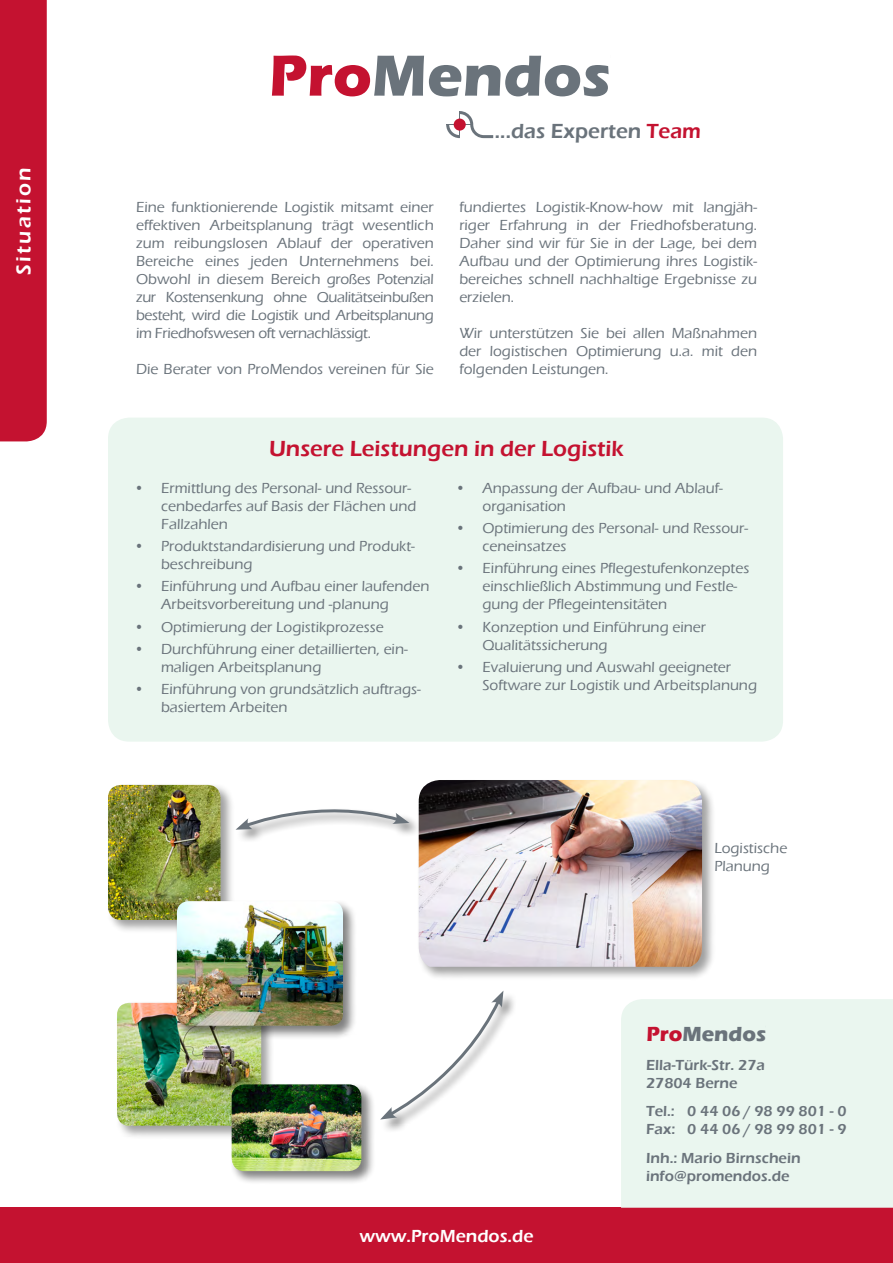
<style>
.page{position:relative;width:893px;height:1263px;background:#fff}
.page>*{position:absolute;margin:0;border:0;box-sizing:border-box;transform-origin:0 0}
.t1{font:700 60px "Eras ITC";color:#6a737b}
.t2{font:600 22.5px "Eras ITC";color:#c41230}
.t3{font:600 21px "Eras ITC";color:#6a737b}
.t4{font:600 21px "Eras ITC";letter-spacing:.11em;color:#fff}
.t5{font:700 21px "Eras ITC";color:#6a737b}
.t6{font:600 18px "Eras ITC";color:#fff}
.t7{font:500 15px/18px "Eras ITC";color:#6a737b}
.t8{font:600 15px/18px "Eras ITC";color:#6a737b}
.s1{color:#c41230}
</style>
<div class="page">
<div style="left:416px;top:778px;width:300px;height:203px;background:#000;opacity:.38"></div>
<img style="left:419px;top:780px;width:283px;height:187px">
<div style="left:0;top:1208px;width:893px;height:55px;background:#c41230"></div>
<div style="left:621px;top:999px;width:272px;height:209px;background:#eaf6ef"></div>
<svg style="left:446px;top:111px;width:47px;height:27px"></svg>
<div style="left:454px;top:119px;width:12px;height:12px;background:#c41230;border-radius:50%"></div>
<div style="left:0;top:0;width:47px;height:441px;background:#c41230"></div>
<div style="left:108px;top:418px;width:675px;height:324px;background:#eaf6ef;border-radius:21px"></div>
<div style="left:115px;top:1000px;width:160px;height:140px;background:#000;opacity:.38"></div>
<img style="left:117px;top:1003px;width:144px;height:122px">
<div style="left:235px;top:807px;width:187px;height:37px;background:#000;opacity:.5"></div>
<svg style="left:236px;top:807px;width:173px;height:23px"></svg>
<div style="left:379px;top:990px;width:138px;height:143px;background:#000;opacity:.5"></div>
<svg style="left:380px;top:990px;width:123px;height:129px"></svg>
<div style="left:106px;top:783px;width:129px;height:151px;background:#000;opacity:.38"></div>
<img style="left:108px;top:785px;width:112px;height:135px">
<div style="left:175px;top:899px;width:182px;height:141px;background:#000;opacity:.5"></div>
<img style="left:177px;top:901px;width:166px;height:125px">
<div style="left:229px;top:1082px;width:147px;height:103px;background:#000;opacity:.5"></div>
<img style="left:232px;top:1084px;width:129px;height:87px">
<div style="left:766px;top:1023px;width:8px;height:7px;background:#eaf6ef"></div>
<h3 class="t4" style="left:12px;top:275px;width:109px;rotate:-90deg">Situation</h3>
<h1 class="t1" style="left:269px;top:41px;width:344px"><span class="s1">Pro</span>Mendos</h1>
<h3 class="t3" style="left:495px;top:119px;width:208px">...das Experten <span class="s1">Team</span></h3>
<p class="t7" style="left:136px;top:198px;width:299px;text-align:justify">Eine funktionierende Logistik mitsamt einer effektiven Arbeitsplanung trägt wesentlich zum reibungslosen Ablauf der operativen Bereiche eines jeden Unternehmens bei.<br>Obwohl in diesem Bereich großes Potenzial zur Kostensenkung ohne Qualitätseinbußen besteht, wird die Logistik und Arbeitsplanung im Friedhofswesen oft vernachlässigt.</p>
<p class="t7" style="left:136px;top:360px;width:299px">Die Berater von ProMendos vereinen für Sie</p>
<p class="t7" style="left:459px;top:198px;width:299px;text-align:justify">fundiertes Logistik-Know-how mit langjäh&shy;riger Erfahrung in der Friedhofsberatung.<br>Daher sind wir für Sie in der Lage, bei dem Aufbau und der Optimierung ihres Logistik&shy;bereiches schnell nachhaltige Ergebnisse zu erzielen.</p>
<p class="t7" style="left:459px;top:324px;width:299px;text-align:justify">Wir unterstützen Sie bei allen Maßnahmen der logistischen Optimierung u.a. mit den folgenden Leistungen.</p>
<h2 class="t2" style="left:269px;top:436px;width:356px">Unsere Leistungen in der Logistik</h2>
<p class="t7" style="left:161px;top:479px;width:257px;text-indent:-27px">• Ermittlung des Personal- und Ressour&shy;cenbedarfes auf Basis der Flächen und<br>Fallzahlen</p>
<p class="t7" style="left:161px;top:537px;width:255px;text-indent:-27px">• Produktstandardisierung und Produkt&shy;beschreibung</p>
<p class="t7" style="left:161px;top:577px;width:270px;text-indent:-27px">• Einführung und Aufbau einer laufenden<br>Arbeitsvorbereitung und -planung</p>
<p class="t7" style="left:134px;top:618px;width:251px">• Optimierung der Logistikprozesse</p>
<p class="t7" style="left:161px;top:640px;width:248px;text-indent:-27px">• Durchführung einer detaillierten, ein&shy;maligen Arbeitsplanung</p>
<p class="t7" style="left:161px;top:680px;width:261px;text-indent:-27px">• Einführung von grundsätzlich auftrags&shy;basiertem Arbeiten</p>
<p class="t7" style="left:482px;top:479px;width:242px;text-indent:-27px">• Anpassung der Aufbau- und Ablauf&shy;organisation</p>
<p class="t7" style="left:482px;top:519px;width:267px;text-indent:-27px">• Optimierung des Personal- und Ressour&shy;ceneinsatzes</p>
<p class="t7" style="left:482px;top:559px;width:268px;text-indent:-27px">• Einführung eines Pflegestufenkonzeptes einschließlich Abstimmung und Festle&shy;gung der Pflegeintensitäten</p>
<p class="t7" style="left:482px;top:618px;width:225px;text-indent:-27px">• Konzeption und Einführung einer<br>Qualitätssicherung</p>
<p class="t7" style="left:482px;top:658px;width:276px;text-indent:-27px">• Evaluierung und Auswahl geeigneter<br>Software zur Logistik und Arbeitsplanung</p>
<p class="t7" style="left:714px;top:839px;width:74px">Logistische<br>Planung</p>
<p class="t6" style="left:359px;top:1225px;width:176px">www.ProMendos.de</p>
<h3 class="t5" style="left:646px;top:1022px;width:121px"><span class="s1">Pro</span>Mendos</h3>
<p class="t8" style="left:646px;top:1056px;width:120px">Ella-Türk-Str. 27a<br>27804 Berne</p>
<p class="t8" style="left:646px;top:1102px;width:202px">Tel.: 0 44 06 / 98 99 801 - 0<br>Fax: 0 44 06 / 98 99 801 - 9</p>
<p class="t8" style="left:646px;top:1149px;width:156px">Inh.: Mario Birnschein info@promendos.de</p>
</div>
